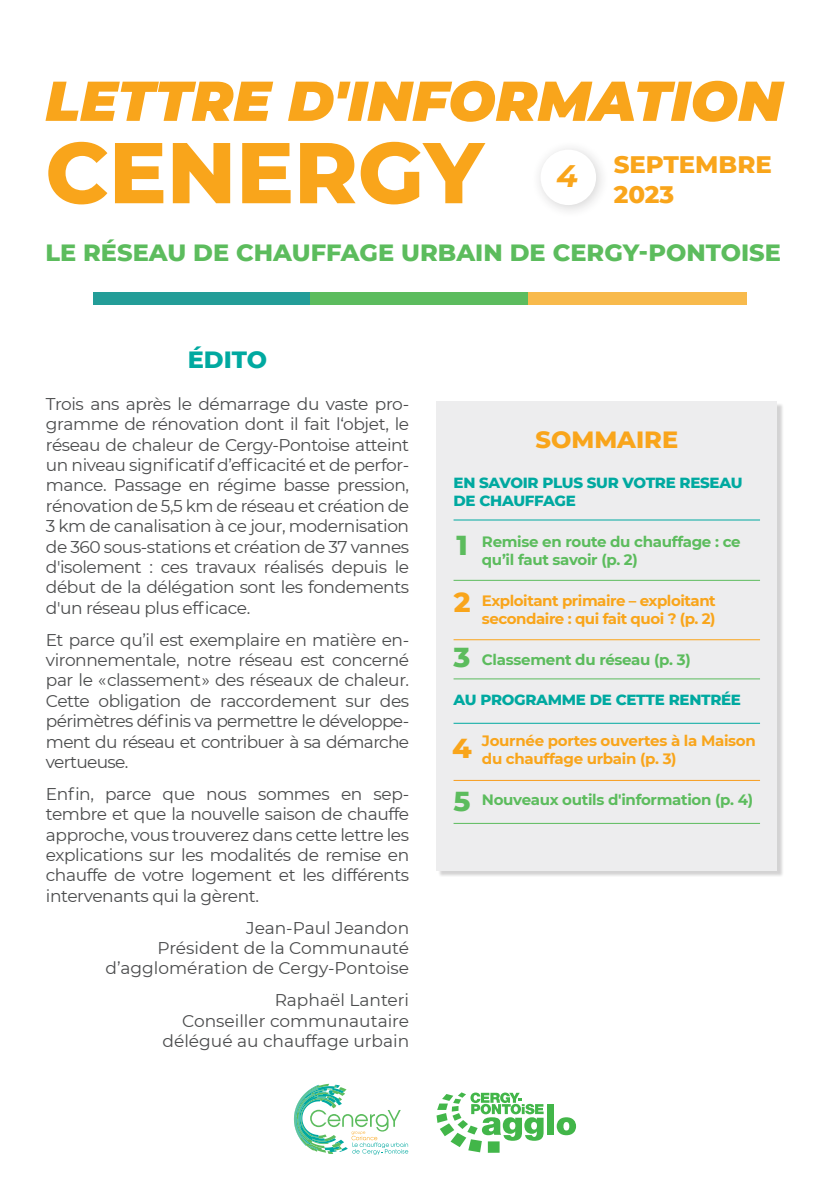
<style>
.page{position:relative;width:840px;height:1191px;background:#fff}
.page>*{position:absolute;margin:0;border:0;box-sizing:border-box;transform-origin:0 0}
.t1{font:800 86px "Montserrat";color:#f9a51b}
.t2{font:italic 900 56px "Montserrat";color:#f9a51b}
.t3{font:italic 700 31px "Montserrat";color:#f9a51b}
.t4{font:800 28px "Montserrat";color:#5cbc5d}
.t5{font:800 28px "Montserrat";color:#f9a51b}
.t6{font:800 24.4px "Montserrat";color:#f9a51b}
.t7{font:800 24px "Montserrat";color:#5cbc5d}
.t8{font:800 24px "Montserrat";color:#f9a51b}
.t9{font:800 24px "Montserrat";color:#00a9a0}
.t10{font:17px/20.4px "Montserrat";letter-spacing:-.025em;color:#4b4c4d;text-align:justify}
.t11{font:17px/20.4px "Montserrat";color:#4b4c4d;text-align:right}
.t12{font:700 15px/18px "Montserrat";letter-spacing:-.03em;color:#f9a51b}
.t13{font:700 15px/18px "Montserrat";letter-spacing:-.02em;color:#5cbc5d}
.t14{font:800 15px/18px "Montserrat";letter-spacing:-.02em;color:#00a9a0}
</style>
<div class="page">
<svg style="left:294px;top:1083px;width:114px;height:71px"></svg>
<svg style="left:436px;top:1092px;width:107px;height:60px"></svg>
<div style="left:547px;top:1104px;width:6px;height:30px;background:#42b649"></div>
<svg style="left:556px;top:1117px;width:19px;height:18px"></svg>
<div style="left:437px;top:402px;width:346px;height:475px;background:#231f20;opacity:.2"></div>
<div style="left:436px;top:401px;width:340px;height:469px;background:#ededee"></div>
<hr style="left:453px;top:519px;width:306px;height:1px;background:#00a9a0">
<hr style="left:453px;top:723px;width:306px;height:1px;background:#00a9a0">
<hr style="left:453px;top:580px;width:306px;height:1px;background:#5cbc5d">
<hr style="left:453px;top:639px;width:306px;height:1px;background:#f9a51b">
<hr style="left:453px;top:678px;width:306px;height:1px;background:#5cbc5e">
<hr style="left:453px;top:823px;width:306px;height:1px;background:#5cbc5d">
<hr style="left:453px;top:780px;width:306px;height:1px;background:#f89c1c">
<div style="left:530px;top:140px;width:79px;height:79px;background:#231f20;opacity:.2"></div>
<div style="left:540px;top:150px;width:55px;height:55px;background:#fff;border-radius:50%"></div>
<div style="left:93px;top:292px;width:218px;height:13px;background:#239d98"></div>
<div style="left:309px;top:292px;width:219px;height:13px;background:#5cbc5e"></div>
<div style="left:528px;top:292px;width:218px;height:13px;background:#f8ba4c"></div>
<p class="t2" style="left:45px;top:59px;width:738px">LETTRE D'INFORMATION</p>
<p class="t1" style="left:45px;top:110px;width:439px">CENERGY</p>
<p class="t6" style="left:613px;top:147px;width:159px">SEPTEMBRE</p>
<p class="t6" style="left:613px;top:176px;width:62px">2023</p>
<p class="t3" style="left:556px;top:154px;width:23px">4</p>
<p class="t7" style="left:45px;top:235px;width:736px">LE RÉSEAU DE CHAUFFAGE URBAIN DE CERGY-PONTOISE</p>
<p class="t9" style="left:188px;top:342px;width:81px">ÉDITO</p>
<p class="t10" style="left:46px;top:393px;width:364px">Trois ans après le démarrage du vaste pro&shy;gramme de rénovation dont il fait l‘objet, le réseau de chaleur de Cergy-Pontoise atteint un niveau significatif d’efficacité et de perfor&shy;mance. Passage en régime basse pression, rénovation de 5,5 km de réseau et création de 3 km de canalisation à ce jour, modernisation de 360 sous-stations et création de 37 vannes d'isolement : ces travaux réalisés depuis le début de la délégation sont les fondements d'un réseau plus efficace.</p>
<p class="t10" style="left:46px;top:629px;width:364px">Et parce qu’il est exemplaire en matière en&shy;vironnementale, notre réseau est concerné par le « classement » des réseaux de chaleur.<br>Cette obligation de raccordement sur des périmètres définis va permettre le développe&shy;ment du réseau et contribuer à sa démarche vertueuse.</p>
<p class="t10" style="left:46px;top:783px;width:364px">Enfin, parce que nous sommes en sep&shy;tembre et que la nouvelle saison de chauffe approche, vous trouverez dans cette lettre les explications sur les modalités de remise en chauffe de votre logement et les différents intervenants qui la gèrent.</p>
<p class="t11" style="left:246px;top:916px;width:164px">Jean-Paul Jeandon</p>
<p class="t11" style="left:105px;top:937px;width:305px">Président de la Communauté d’agglomération de Cergy-Pontoise</p>
<p class="t11" style="left:274px;top:989px;width:136px">Raphaël Lanteri</p>
<p class="t11" style="left:162px;top:1009px;width:248px">Conseiller communautaire délégué au chauffage urbain</p>
<p class="t8" style="left:535px;top:421px;width:144px">SOMMAIRE</p>
<p class="t14" style="left:453px;top:473px;width:290px">EN SAVOIR PLUS SUR VOTRE RESEAU<br>DE CHAUFFAGE</p>
<p class="t13" style="left:481px;top:532px;width:260px">Remise en route du chauffage : ce qu’il faut savoir (p. 2)</p>
<p class="t12" style="left:481px;top:591px;width:235px">Exploitant primaire – exploitant secondaire : qui fait quoi ? (p. 2)</p>
<p class="t13" style="left:481px;top:649px;width:210px">Classement du réseau (p. 3)</p>
<p class="t14" style="left:453px;top:690px;width:289px">AU PROGRAMME DE CETTE RENTRÉE</p>
<p class="t12" style="left:481px;top:731px;width:275px">Journée portes ouvertes à la Maison du chauffage urbain (p. 3)</p>
<p class="t13" style="left:481px;top:789px;width:272px">Nouveaux outils d'information (p. 4)</p>
<p class="t4" style="left:456px;top:524px;width:13px">1</p>
<p class="t5" style="left:453px;top:582px;width:18px">2</p>
<p class="t4" style="left:453px;top:637px;width:18px">3</p>
<p class="t5" style="left:452px;top:727px;width:21px">4</p>
<p class="t4" style="left:453px;top:780px;width:18px">5</p>
</div>
